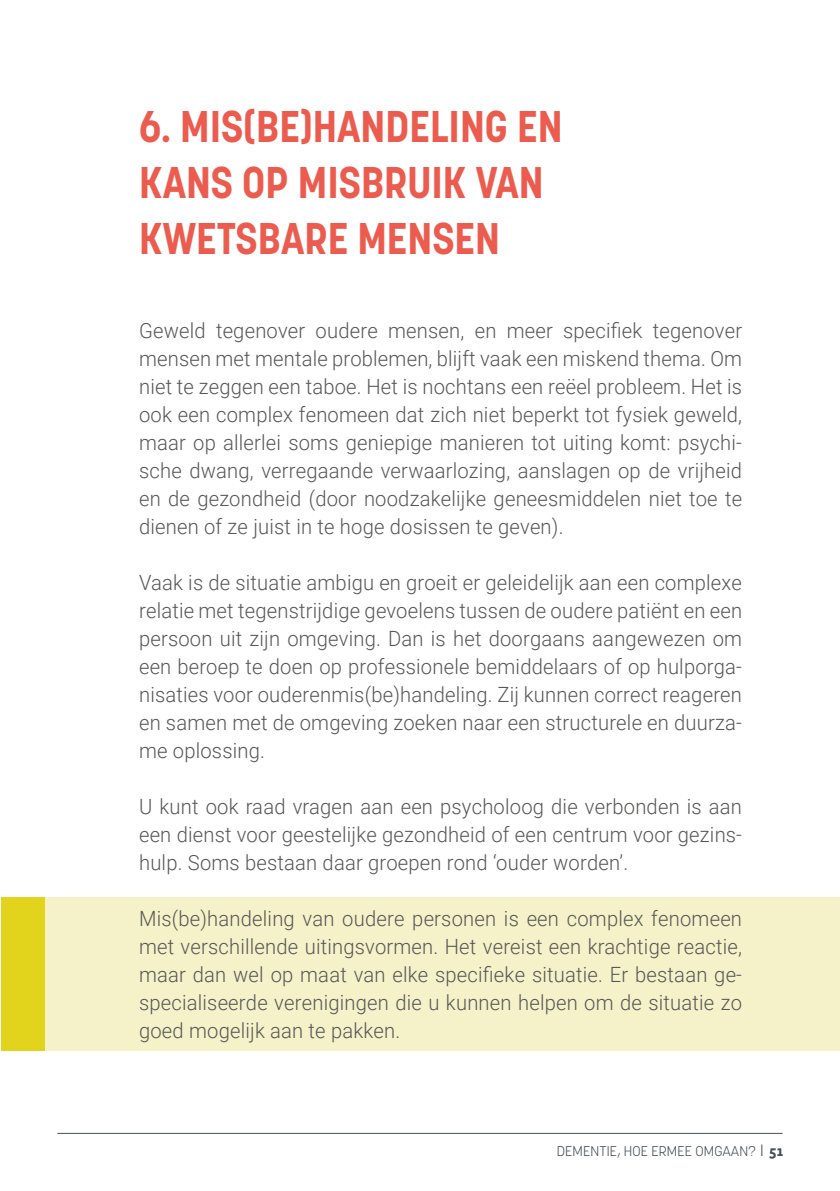
<style>
.page{position:relative;width:840px;height:1191px;background:#fff}
.page>*{position:absolute;margin:0;border:0;box-sizing:border-box;transform-origin:0 0}
.Titel{font:700 44px/56px "Korolev";color:#eb5c4f;scale:.93 1}
.Broodtekst{font:300 21px/28px "Roboto";letter-spacing:.01em;color:#575756;text-align:justify;scale:.96 1}
.t1{font:300 14px "Korolev";letter-spacing:.01em;color:#474f59}
.s1{font-family:"Roboto";font-size:16px}
.s2{font-family:"Yoga Sans OT";font-weight:700;font-size:16px}
</style>
<div class="page">
<div style="left:22px;top:897px;width:817px;height:153px;background:#f5f2c9"></div>
<div style="left:1px;top:897px;width:44px;height:153px;background:#e2d31d"></div>
<hr style="left:58px;top:1133px;width:723px;height:1px;background:#474f59">
<p class="Titel" style="left:139px;top:98px;width:456px">6. MIS(BE)HANDELING EN<br>KANS OP MISBRUIK VAN<br>KWETSBARE MENSEN</p>
<p class="Broodtekst" style="left:139px;top:315px;width:629px">Geweld tegenover oudere mensen, en meer specifiek tegenover mensen met mentale problemen, blijft vaak een miskend thema. Om niet te zeggen een taboe. Het is nochtans een reëel probleem. Het is ook een complex fenomeen dat zich niet beperkt tot fysiek geweld, maar op allerlei soms geniepige manieren tot uiting komt: psychi&shy;sche dwang, verregaande verwaarlozing, aanslagen op de vrijheid en de gezondheid (door noodzakelijke geneesmiddelen niet toe te dienen of ze juist in te hoge dosissen te geven).</p>
<p class="Broodtekst" style="left:139px;top:567px;width:629px">Vaak is de situatie ambigu en groeit er geleidelijk aan een complexe relatie met tegenstrijdige gevoelens tussen de oudere patiënt en een persoon uit zijn omgeving. Dan is het doorgaans aangewezen om een beroep te doen op professionele bemiddelaars of op hulporga&shy;nisaties voor ouderenmis(be)handeling. Zij kunnen correct reageren en samen met de omgeving zoeken naar een structurele en duurza&shy;me oplossing.</p>
<p class="Broodtekst" style="left:139px;top:791px;width:629px">U kunt ook raad vragen aan een psycholoog die verbonden is aan een dienst voor geestelijke gezondheid of een centrum voor gezins&shy;hulp. Soms bestaan daar groepen rond ‘ouder worden’.</p>
<p class="Broodtekst" style="left:139px;top:903px;width:629px">Mis(be)handeling van oudere personen is een complex fenomeen met verschillende uitingsvormen. Het vereist een krachtige reactie, maar dan wel op maat van elke specifieke situatie. Er bestaan ge&shy;specialiseerde verenigingen die u kunnen helpen om de situatie zo goed mogelijk aan te pakken.</p>
<p class="t1" style="left:556px;top:1141px;width:228px">DEMENTIE, HOE ERMEE OMGAAN? <span class="s1">I</span> <span class="s2">51</span></p>
</div>
